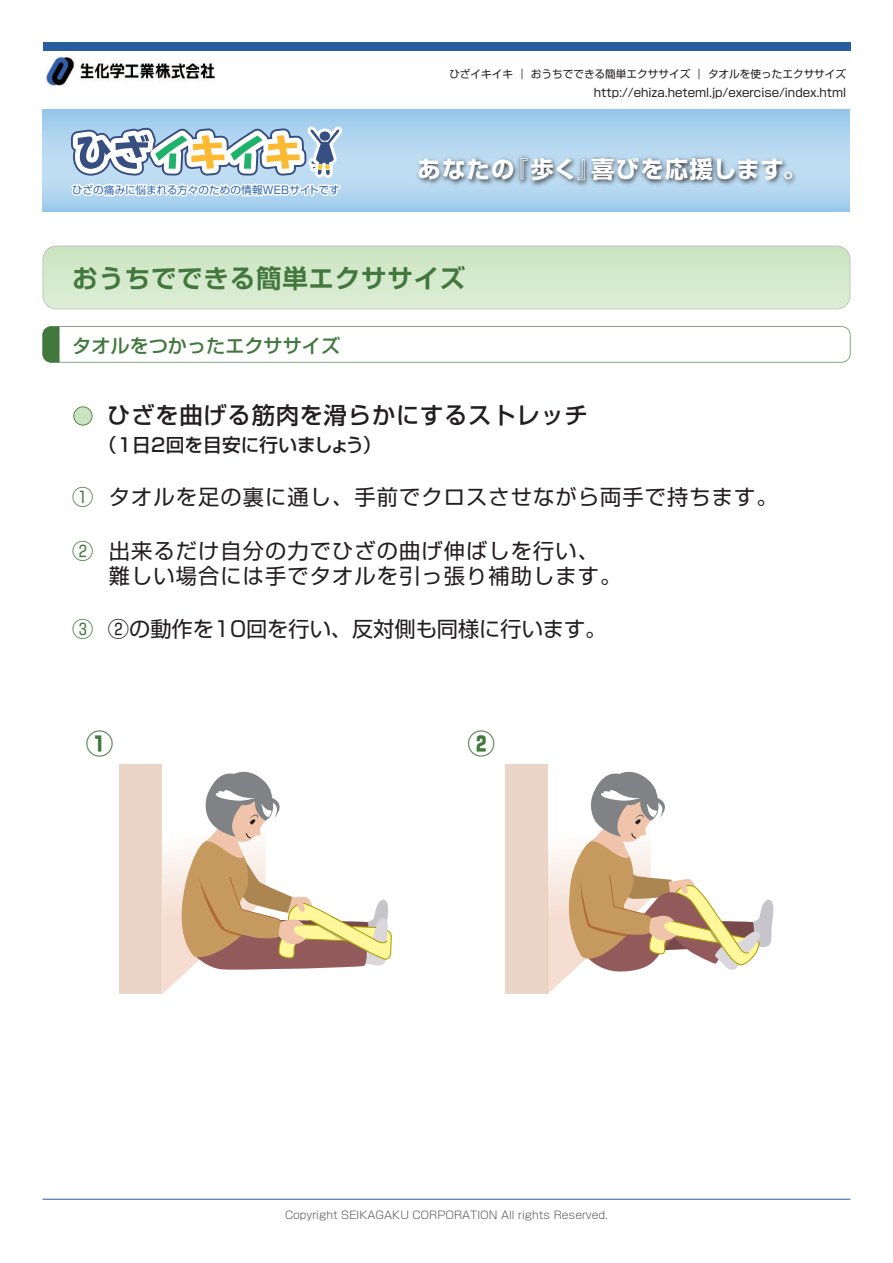
<style>
.page{position:relative;width:893px;height:1263px;background:#fff}
.page>*{position:absolute;margin:0;border:0;box-sizing:border-box;transform-origin:0 0}
.t1{font:800 27.6px "Shin Go Pro";color:#42773d}
.t2{font:700 25.5px "Shin Go Pro De";letter-spacing:.03em;color:#42773d}
.t3{font:500 23.4px "Shin Go Pro";letter-spacing:.03em;color:#231f20}
.t4{font:700 23.4px "Shin Go Pro";letter-spacing:.045em;color:#fff}
.t5{font:21.3px/25.5px "Shin Go Pro";letter-spacing:.05em;color:#231f20}
.t6{font:21.3px "Shin Go Pro";letter-spacing:-.005em;color:#231f20}
.t7{font:500 19.2px "Shin Go Pro";color:#42773d}
.t8{font:500 18.75px "Shin Go Pro";color:#231f20}
.t9{font:11.7px "Shin Go Pro";color:#231f20}
.t10{font:300 10.65px "Shin Go Pro";color:#57585a}
.t11{font:10.65px "Shin Go Pro";color:#231f20}
.t12{font:10.65px "Shin Go Pro";color:#326ab4}
.s1{color:#42773d}
</style>
<div class="page">
<div style="left:43px;top:43px;width:807px;height:8px;background:#2a5ca0"></div>
<svg style="left:43px;top:55px;width:807px;height:308px"></svg>
<hr style="left:43px;top:1199px;width:807px;height:1px;background:#2a5ca0">
<svg style="left:73px;top:406px;width:19px;height:19px"></svg>
<div style="left:505px;top:764px;width:43px;height:230px;background:#ebd5c6"></div>
<svg style="left:548px;top:771px;width:226px;height:223px"></svg>
<div style="left:120px;top:764px;width:42px;height:230px;background:#ebd5c6"></div>
<svg style="left:162px;top:771px;width:230px;height:223px"></svg>
<p class="t11" style="left:449px;top:65px;width:398px">ひざイキイキ ｜ おうちでできる簡単エクササイズ ｜ タオルを使ったエクササイズ</p>
<p class="t9" style="left:594px;top:83px;width:254px">http://ehiza.heteml.jp/exercise/index.html</p>
<p class="t12" style="left:72px;top:181px;width:269px">ひざの痛みに悩まれる方々のための情報WEBサイトです</p>
<p class="t4" style="left:417px;top:150px;width:390px">あなたの『歩く』喜びを応援します。</p>
<p class="t2" style="left:72px;top:258px;width:395px">おうちでできる簡単エクササイズ</p>
<p class="t7" style="left:72px;top:330px;width:269px">タオルをつかったエクササイズ</p>
<p class="t3" style="left:107px;top:396px;width:482px">ひざを曲げる筋肉を滑らかにするストレッチ</p>
<p class="t8" style="left:98px;top:430px;width:285px">（1日2回を目安に行いましょう）</p>
<p class="t5" style="left:72px;top:482px;width:707px"><span class="s1">①</span> タオルを足の裏に通し、手前でクロスさせながら両手で持ちます。</p>
<p class="t5" style="left:109px;top:535px;width:514px;text-indent:-37px"><span class="s1">②</span> 出来るだけ自分の力でひざの曲げ伸ばしを行い、難しい場合には手でタオルを引っ張り補助します。</p>
<p class="t6" style="left:72px;top:612px;width:536px"><span class="s1">③</span> ②の動作を10回を行い、反対側も同様に行います。</p>
<p class="t1" style="left:86px;top:721px;width:29px">①</p>
<p class="t1" style="left:468px;top:721px;width:29px">②</p>
<p class="t10" style="left:285px;top:1206px;width:324px">Copyright SEIKAGAKU CORPORATION All rights Reserved.</p>
</div>
